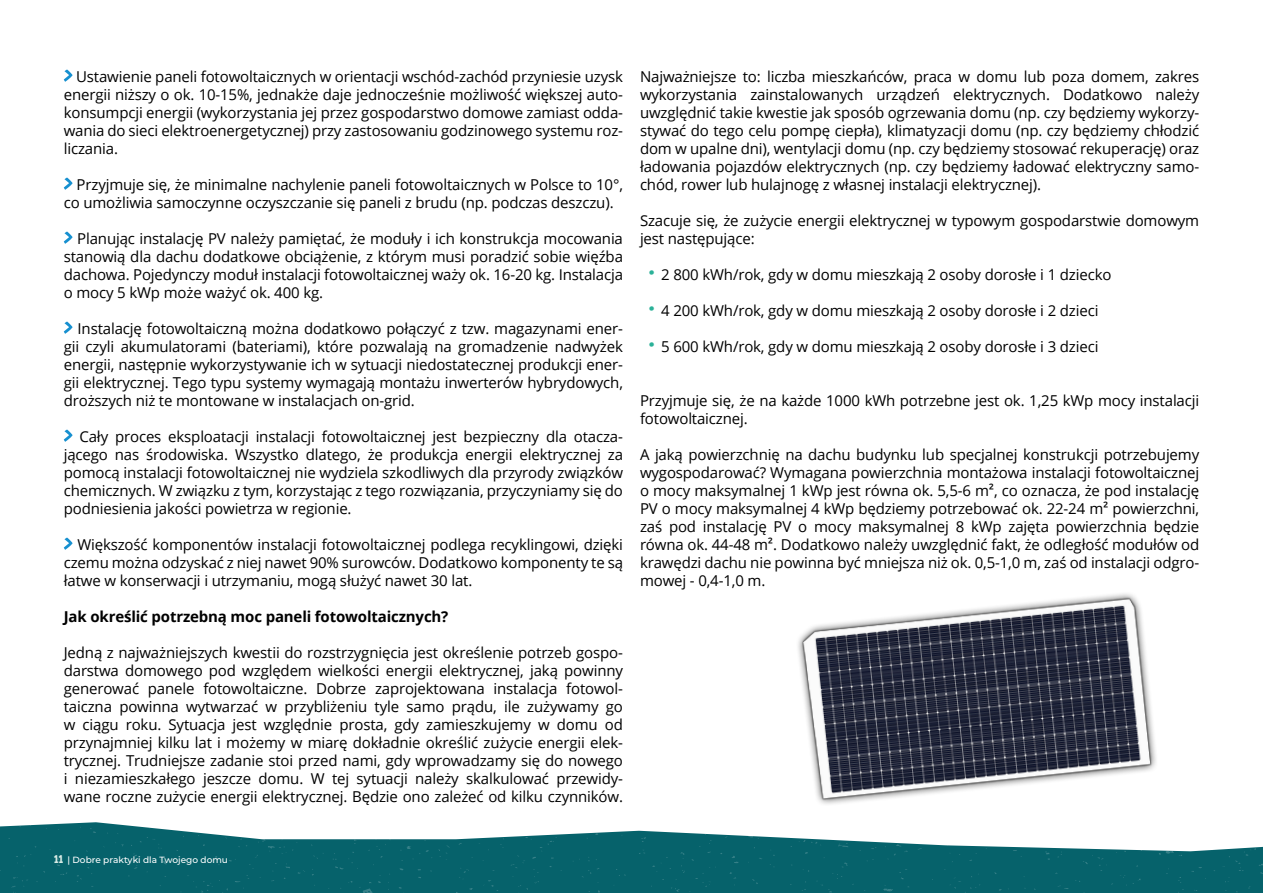
<style>
.page{position:relative;width:1263px;height:893px;background:#fff}
.page>*{position:absolute;margin:0;border:0;box-sizing:border-box;transform-origin:0 0}
.t1{font:15px/18px "Open Sans";letter-spacing:-.01em;color:#000;text-align:justify}
.t2{font:700 15px "Open Sans";letter-spacing:-.01em;color:#000}
.t3{font:500 9px "Montserrat";color:#fff}
.s1{font-family:"Grandstander";font-weight:100;font-size:21px;color:#2bb198}
.s2{font-family:"Ubuntu"}
.s3{font-family:"Grandstander";font-weight:100;font-size:12px;color:#daede7}
</style>
<div class="page">
<svg style="left:64px;top:70px;width:9px;height:12px"></svg>
<svg style="left:64px;top:178px;width:9px;height:12px"></svg>
<svg style="left:64px;top:232px;width:9px;height:12px"></svg>
<svg style="left:64px;top:322px;width:9px;height:12px"></svg>
<svg style="left:64px;top:430px;width:9px;height:12px"></svg>
<svg style="left:64px;top:538px;width:9px;height:12px"></svg>
<svg style="left:0;top:822px;width:1263px;height:71px;fill:#06626b"></svg>
<svg style="left:399px;top:887px;width:7px;height:6px"></svg>
<svg style="left:483px;top:880px;width:16px;height:11px"></svg>
<svg style="left:752px;top:879px;width:6px;height:5px"></svg>
<svg style="left:1178px;top:877px;width:3px;height:6px"></svg>
<svg style="left:60px;top:872px;width:8px;height:3px"></svg>
<svg style="left:399px;top:868px;width:5px;height:3px"></svg>
<svg style="left:899px;top:869px;width:8px;height:10px"></svg>
<svg style="left:616px;top:869px;width:10px;height:7px"></svg>
<svg style="left:1166px;top:868px;width:3px;height:6px"></svg>
<svg style="left:582px;top:868px;width:18px;height:15px"></svg>
<svg style="left:459px;top:868px;width:10px;height:12px"></svg>
<svg style="left:770px;top:864px;width:5px;height:3px"></svg>
<svg style="left:17px;top:863px;width:8px;height:3px"></svg>
<svg style="left:77px;top:860px;width:17px;height:27px"></svg>
<svg style="left:56px;top:858px;width:4px;height:8px"></svg>
<svg style="left:572px;top:859px;width:8px;height:2px"></svg>
<svg style="left:759px;top:857px;width:4px;height:3px"></svg>
<svg style="left:587px;top:857px;width:3px;height:4px"></svg>
<svg style="left:24px;top:854px;width:7px;height:3px"></svg>
<svg style="left:1013px;top:850px;width:9px;height:7px"></svg>
<svg style="left:770px;top:850px;width:5px;height:6px"></svg>
<svg style="left:1001px;top:838px;width:5px;height:3px"></svg>
<svg style="left:488px;top:835px;width:16px;height:15px"></svg>
<svg style="left:973px;top:830px;width:10px;height:10px"></svg>
<svg style="left:951px;top:828px;width:6px;height:8px"></svg>
<svg style="left:90px;top:828px;width:6px;height:5px"></svg>
<svg style="left:993px;top:827px;width:9px;height:2px"></svg>
<svg style="left:586px;top:822px;width:19px;height:17px"></svg>
<svg style="left:19px;top:822px;width:4px;height:5px"></svg>
<svg style="left:1178px;top:889px;width:6px;height:4px"></svg>
<svg style="left:11px;top:877px;width:17px;height:16px"></svg>
<svg style="left:944px;top:869px;width:36px;height:24px"></svg>
<svg style="left:1191px;top:867px;width:11px;height:5px"></svg>
<svg style="left:1222px;top:833px;width:41px;height:59px"></svg>
<svg style="left:438px;top:845px;width:12px;height:15px"></svg>
<div style="left:510px;top:837px;width:52px;height:56px;background:#06626b"></div>
<div style="left:115px;top:827px;width:52px;height:50px;background:#06626b"></div>
<svg style="left:784px;top:824px;width:92px;height:69px"></svg>
<svg style="left:458px;top:831px;width:14px;height:14px"></svg>
<svg style="left:1159px;top:840px;width:31px;height:16px"></svg>
<svg style="left:884px;top:822px;width:37px;height:37px"></svg>
<svg style="left:639px;top:822px;width:100px;height:70px"></svg>
<svg style="left:1151px;top:823px;width:17px;height:11px"></svg>
<svg style="left:927px;top:827px;width:10px;height:5px"></svg>
<svg style="left:746px;top:822px;width:32px;height:17px"></svg>
<svg style="left:883px;top:885px;width:10px;height:7px"></svg>
<svg style="left:1031px;top:822px;width:112px;height:71px"></svg>
<svg style="left:400px;top:824px;width:32px;height:37px"></svg>
<svg style="left:173px;top:822px;width:218px;height:71px"></svg>
<img style="left:798px;top:593px;width:358px;height:211px">
<p class="t1" style="left:64px;top:67px;width:561px;text-indent:12px">Ustawienie paneli fotowoltaicznych w orientacji wschód-zachód przyniesie uzysk energii niższy o ok. 10-15%, jednakże daje jednocześnie możliwość większej auto&shy;konsumpcji energii (wykorzystania jej przez gospodarstwo domowe zamiast odda&shy;wania do sieci elektroenergetycznej) przy zastosowaniu godzinowego systemu roz&shy;liczania.</p>
<p class="t1" style="left:64px;top:175px;width:561px;text-indent:13px">Przyjmuje się, że minimalne nachylenie paneli fotowoltaicznych w Polsce to 10°, co umożliwia samoczynne oczyszczanie się paneli z brudu (np. podczas deszczu).</p>
<p class="t1" style="left:64px;top:229px;width:561px;text-indent:13px">Planując instalację PV należy pamiętać, że moduły i ich konstrukcja mocowania stanowią dla dachu dodatkowe obciążenie, z którym musi poradzić sobie więźba dachowa. Pojedynczy moduł instalacji fotowoltaicznej waży ok. 16-20 kg. Instalacja o mocy 5 kWp może ważyć ok. 400 kg.</p>
<p class="t1" style="left:64px;top:319px;width:561px;text-indent:14px">Instalację fotowoltaiczną można dodatkowo połączyć z tzw. magazynami ener&shy;gii czyli akumulatorami (bateriami), które pozwalają na gromadzenie nadwyżek energii, następnie wykorzystywanie ich w sytuacji niedostatecznej produkcji ener&shy;gii elektrycznej. Tego typu systemy wymagają montażu inwerterów hybrydowych, droższych niż te montowane w instalacjach on-grid.</p>
<p class="t1" style="left:64px;top:427px;width:561px;text-indent:16px">Cały proces eksploatacji instalacji fotowoltaicznej jest bezpieczny dla otacza&shy;jącego nas środowiska. Wszystko dlatego, że produkcja energii elektrycznej za pomocą instalacji fotowoltaicznej nie wydziela szkodliwych dla przyrody związków chemicznych. W związku z tym, korzystając z tego rozwiązania, przyczyniamy się do podniesienia jakości powietrza w regionie.</p>
<p class="t1" style="left:64px;top:535px;width:561px;text-indent:14px">Większość komponentów instalacji fotowoltaicznej podlega recyklingowi, dzięki czemu można odzyskać z niej nawet 90% surowców. Dodatkowo komponenty te są łatwe w konserwacji i utrzymaniu, mogą służyć nawet 30 lat.</p>
<p class="t2" style="left:64px;top:606px;width:386px">Jak określić potrzebną moc paneli fotowoltaicznych?</p>
<p class="t1" style="left:64px;top:643px;width:561px">Jedną z najważniejszych kwestii do rozstrzygnięcia jest określenie potrzeb gospo&shy;darstwa domowego pod względem wielkości energii elektrycznej, jaką powinny generować panele fotowoltaiczne. Dobrze zaprojektowana instalacja fotowol&shy;taiczna powinna wytwarzać w przybliżeniu tyle samo prądu, ile zużywamy go w ciągu roku. Sytuacja jest względnie prosta, gdy zamieszkujemy w domu od przynajmniej kilku lat i możemy w miarę dokładnie określić zużycie energii elek&shy;trycznej. Trudniejsze zadanie stoi przed nami, gdy wprowadzamy się do nowego i niezamieszkałego jeszcze domu. W tej sytuacji należy skalkulować przewidy&shy;wane roczne zużycie energii elektrycznej. Będzie ono zależeć od kilku czynników.</p>
<p class="t1" style="left:640px;top:67px;width:561px">Najważniejsze to: liczba mieszkańców, praca w domu lub poza domem, zakres wykorzystania zainstalowanych urządzeń elektrycznych. Dodatkowo należy uwzględnić takie kwestie jak sposób ogrzewania domu (np. czy będziemy wykorzy&shy;stywać do tego celu pompę ciepła), klimatyzacji domu (np. czy będziemy chłodzić dom w upalne dni), wentylacji domu (np. czy będziemy stosować rekuperację) oraz ładowania pojazdów elektrycznych (np. czy będziemy ładować elektryczny samo&shy;chód, rower lub hulajnogę z własnej instalacji elektrycznej).</p>
<p class="t1" style="left:640px;top:211px;width:561px">Szacuje się, że zużycie energii elektrycznej w typowym gospodarstwie domowym jest następujące:</p>
<p class="t1" style="left:648px;top:265px;width:464px"><span class="s1">•</span> 2 800 kWh/rok, gdy w domu mieszkają 2 osoby dorosłe i 1 dziecko</p>
<p class="t1" style="left:648px;top:301px;width:451px"><span class="s1">•</span> 4 200 kWh/rok, gdy w domu mieszkają 2 osoby dorosłe i 2 dzieci</p>
<p class="t1" style="left:648px;top:337px;width:451px"><span class="s1">•</span> 5 600 kWh/rok, gdy w domu mieszkają 2 osoby dorosłe i 3 dzieci</p>
<p class="t1" style="left:640px;top:391px;width:561px">Przyjmuje się, że na każde 1000 kWh potrzebne jest ok. 1,25 kWp mocy instalacji fotowoltaicznej.</p>
<p class="t1" style="left:640px;top:445px;width:561px">A jaką powierzchnię na dachu budynku lub specjalnej konstrukcji potrzebujemy wygospodarować? Wymagana powierzchnia montażowa instalacji fotowoltaicznej o mocy maksymalnej 1 kWp jest równa ok. 5,5-6 m<span class="s2">2</span>, co oznacza, że pod instalację PV o mocy maksymalnej 4 kWp będziemy potrzebować ok. 22-24 m<span class="s2">2</span> powierzchni, zaś pod instalację PV o mocy maksymalnej 8 kWp zajęta powierzchnia będzie równa ok. 44-48 m<span class="s2">2</span>. Dodatkowo należy uwzględnić fakt, że odległość modułów od krawędzi dachu nie powinna być mniejsza niż ok. 0,5-1,0 m, zaś od instalacji odgro&shy;mowej - 0,4-1,0 m.</p>
<p class="t3" style="left:54px;top:854px;width:176px"><span class="s3">11</span> | Dobre praktyki dla Twojego domu</p>
</div>
